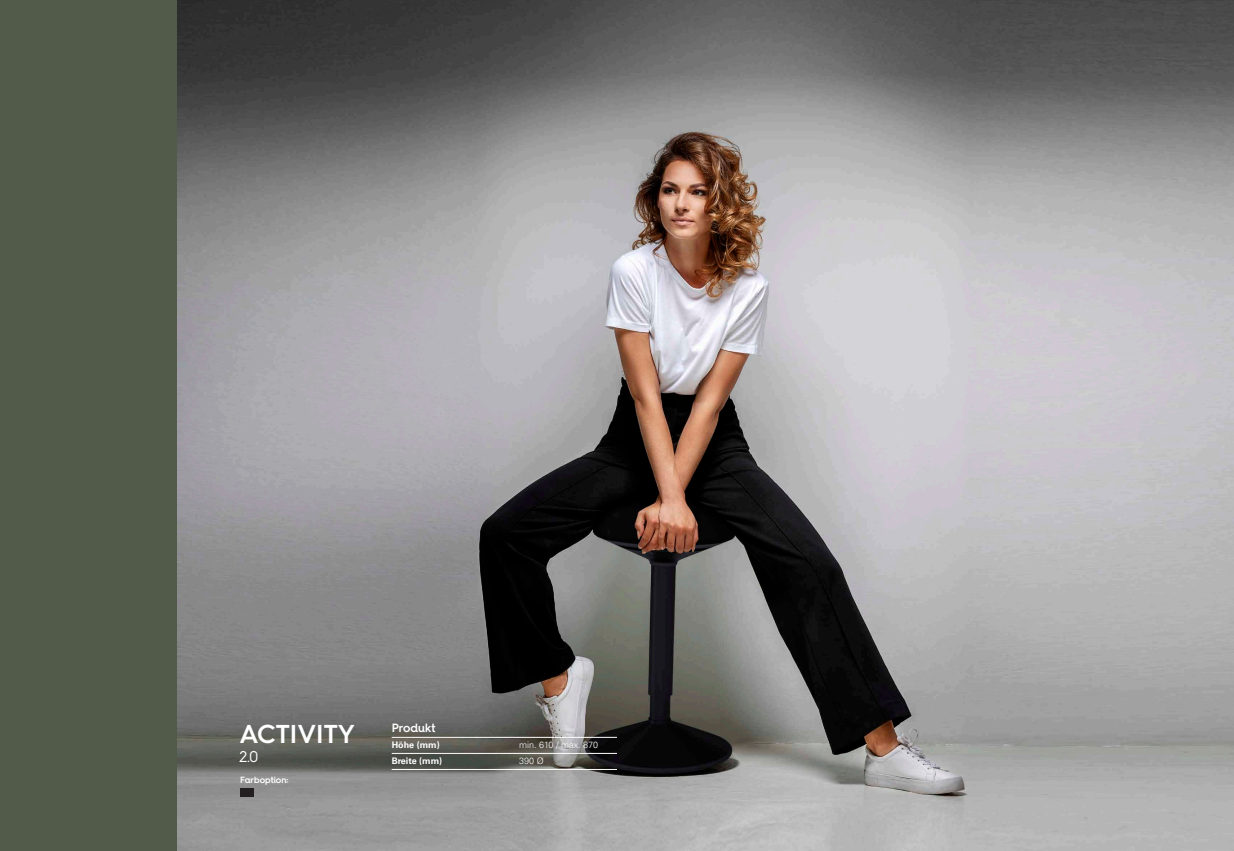
<style>
.page{position:relative;width:1234px;height:851px;background:#fff}
.page>*{position:absolute;margin:0;border:0;box-sizing:border-box;transform-origin:0 0}
.t1{font:600 25.95px "Hurme Geometric Sans 4";color:#fff}
.t2{font:15.6px "Hurme Geometric Sans 4";color:#fff}
.Line{font:600 12px "Hurme Geometric Sans 4";letter-spacing:-.005em;color:#fff}
.Line-2{font:300 9px "Univers LT Std";color:#fff}
.Line-3{font:700 9px "Univers LT Std";color:#fff}
.t3{font:600 9px "Hurme Geometric Sans 4";color:#fff}
</style>
<div class="page">
<div style="left:0;top:0;width:177px;height:850px;background:#525b4a"></div>
<img style="left:177px;top:0;width:1056px;height:850px">
<hr style="left:391px;top:737px;width:226px;height:1px;background:#fff">
<hr style="left:391px;top:753px;width:226px;height:1px;background:#fff">
<hr style="left:391px;top:769px;width:226px;height:1px;background:#fff">
<div style="left:240px;top:788px;width:14px;height:8px;background:#231f20"></div>
<p class="t1" style="left:239px;top:716px;width:117px">ACTIVITY</p>
<p class="t2" style="left:239px;top:745px;width:20px">2.0</p>
<p class="t3" style="left:240px;top:773px;width:50px">Farboption:</p>
<p class="Line" style="left:391px;top:719px;width:45px">Produkt</p>
<p class="Line-3" style="left:391px;top:739px;width:49px">Höhe (mm)</p>
<p class="Line-2" style="left:519px;top:739px;width:80px">min. 610 / max. 870</p>
<p class="Line-3" style="left:391px;top:755px;width:52px">Breite (mm)</p>
<p class="Line-2" style="left:519px;top:755px;width:26px">390 Ø</p>
</div>
